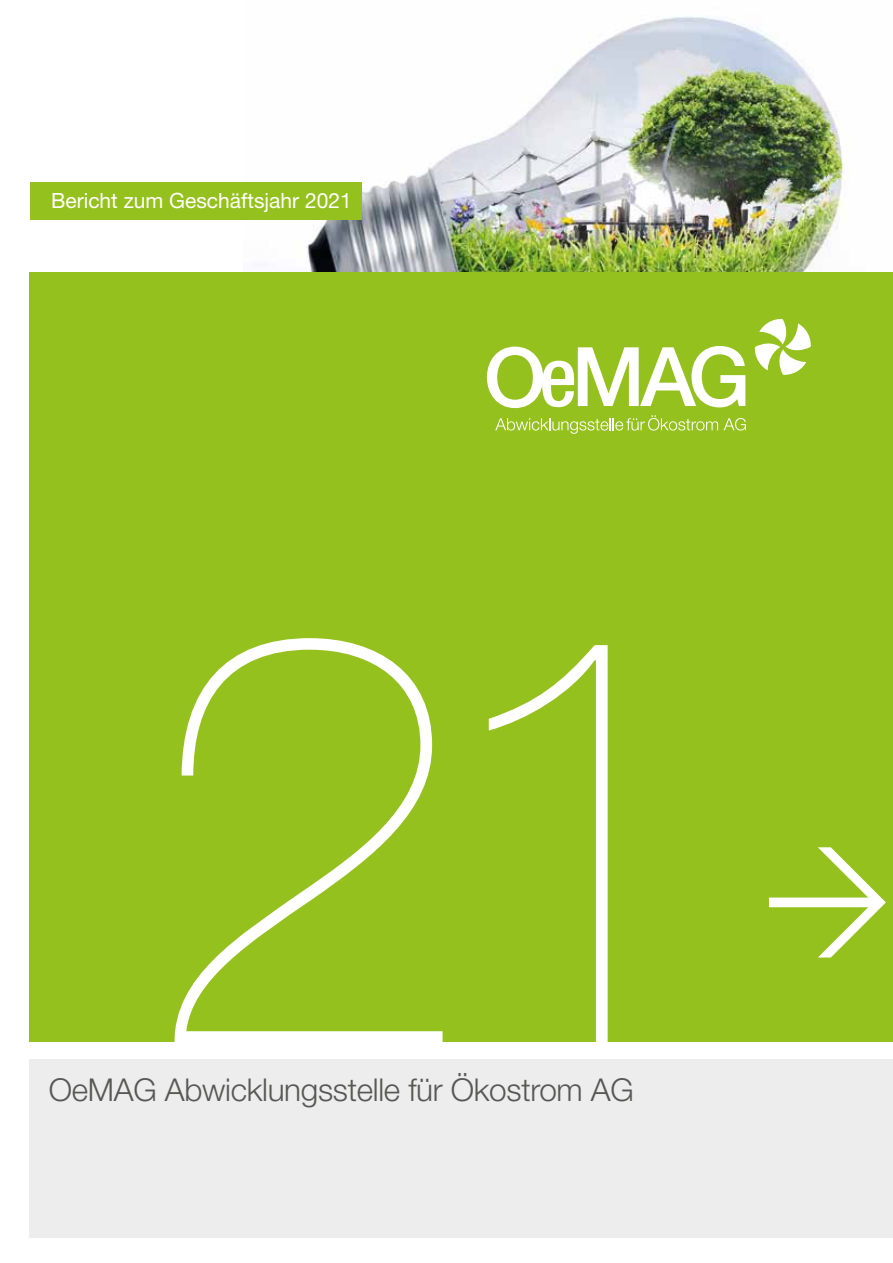
<style>
.page{position:relative;width:893px;height:1263px;background:#fff}
.page>*{position:absolute;margin:0;border:0;box-sizing:border-box;transform-origin:0 0}
.t1{font:200 585px "Helvetica Neue";color:#fff}
.t2{font:300 31.5px "Helvetica Neue";letter-spacing:-.01em;color:#575756}
.t3{font:21px "Helvetica Neue";color:#fff}
</style>
<div class="page">
<img style="left:243px;top:16px;width:606px;height:256px">
<div style="left:30px;top:272px;width:863px;height:770px;background:#95c11f"></div>
<div style="left:30px;top:182px;width:331px;height:37px;background:#95c11f"></div>
<svg style="left:754px;top:319px;width:57px;height:56px"></svg>
<svg style="left:487px;top:346px;width:258px;height:62px"></svg>
<svg style="left:495px;top:415px;width:223px;height:19px"></svg>
<svg style="left:724px;top:418px;width:22px;height:13px"></svg>
<div style="left:30px;top:1059px;width:863px;height:178px;background:#ededed"></div>
<svg style="left:769px;top:847px;width:117px;height:110px"></svg>
<p class="t3" style="left:51px;top:188px;width:302px">Bericht zum Geschäftsjahr 2021</p>
<h1 class="t1" style="left:142px;top:498px;width:606px">21</h1>
<p class="t2" style="left:49px;top:1070px;width:586px">OeMAG Abwicklungsstelle für Ökostrom AG</p>
</div>
